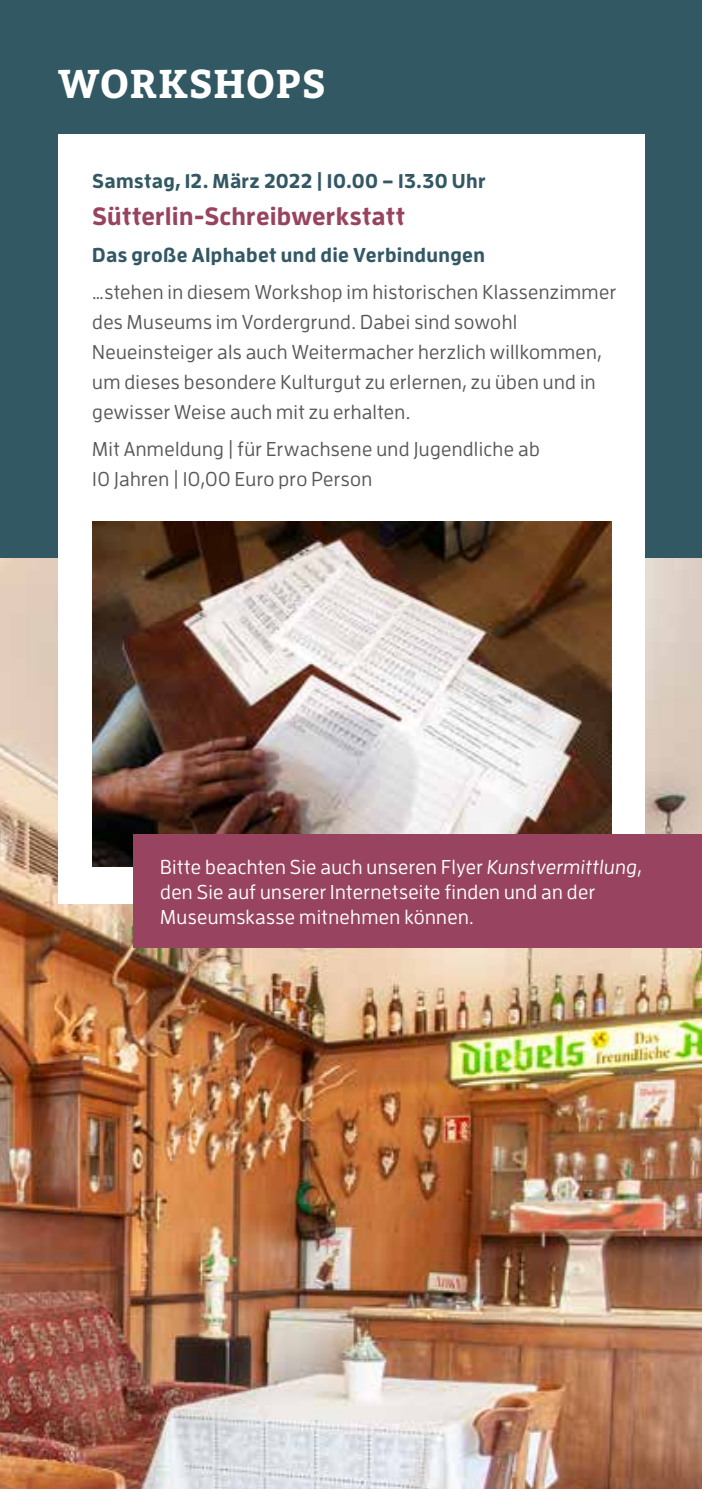
<style>
.page{position:relative;width:702px;height:1489px;background:#fff}
.page>*{position:absolute;margin:0;border:0;box-sizing:border-box;transform-origin:0 0}
.t1{font:700 40px "Bitter";letter-spacing:.005em;color:#fff}
.t2{font:700 25px "Enzo OT";letter-spacing:.01em;color:#984460}
.t3{font:500 20px/30px "Enzo OT";letter-spacing:.015em;color:#575756}
.t4{font:500 20px/25px "Enzo OT";letter-spacing:.02em;color:#fff}
.t5{font:700 20px "Enzo OT";letter-spacing:.02em;color:#325863}
.s1{font-style:italic}
</style>
<div class="page">
<div style="left:0;top:0;width:702px;height:859px;background:#325863"></div>
<img style="left:0;top:559px;width:702px;height:929px">
<div style="left:58px;top:135px;width:586px;height:769px;background:#fff"></div>
<img style="left:92px;top:521px;width:519px;height:345px">
<div style="left:134px;top:834px;width:568px;height:113px;background:#984460"></div>
<h1 class="t1" style="left:58px;top:58px;width:269px">WORKSHOPS</h1>
<p class="t5" style="left:92px;top:168px;width:395px">Samstag, 12. März 2022 | 10.00 – 13.30 Uhr</p>
<p class="t2" style="left:92px;top:200px;width:314px">Sütterlin-Schreibwerkstatt</p>
<p class="t5" style="left:92px;top:242px;width:394px">Das große Alphabet und die Verbindungen</p>
<p class="t3" style="left:92px;top:277px;width:525px">…stehen in diesem Workshop im historischen Klassenzimmer des Museums im Vordergrund. Dabei sind sowohl Neueinsteiger als auch Weitermacher herzlich willkommen, um dieses besondere Kulturgut zu erlernen, zu üben und in gewisser Weise auch mit zu erhalten.</p>
<p class="t3" style="left:92px;top:434px;width:449px">Mit Anmeldung | für Erwachsene und Jugendliche ab<br>10 Jahren | 10,00 Euro pro Person</p>
<p class="t4" style="left:160px;top:854px;width:483px">Bitte beachten Sie auch unseren Flyer <span class="s1">Kunstvermittlung</span>, den Sie auf unserer Internetseite finden und an der<br>Museumskasse mitnehmen können.</p>
</div>
